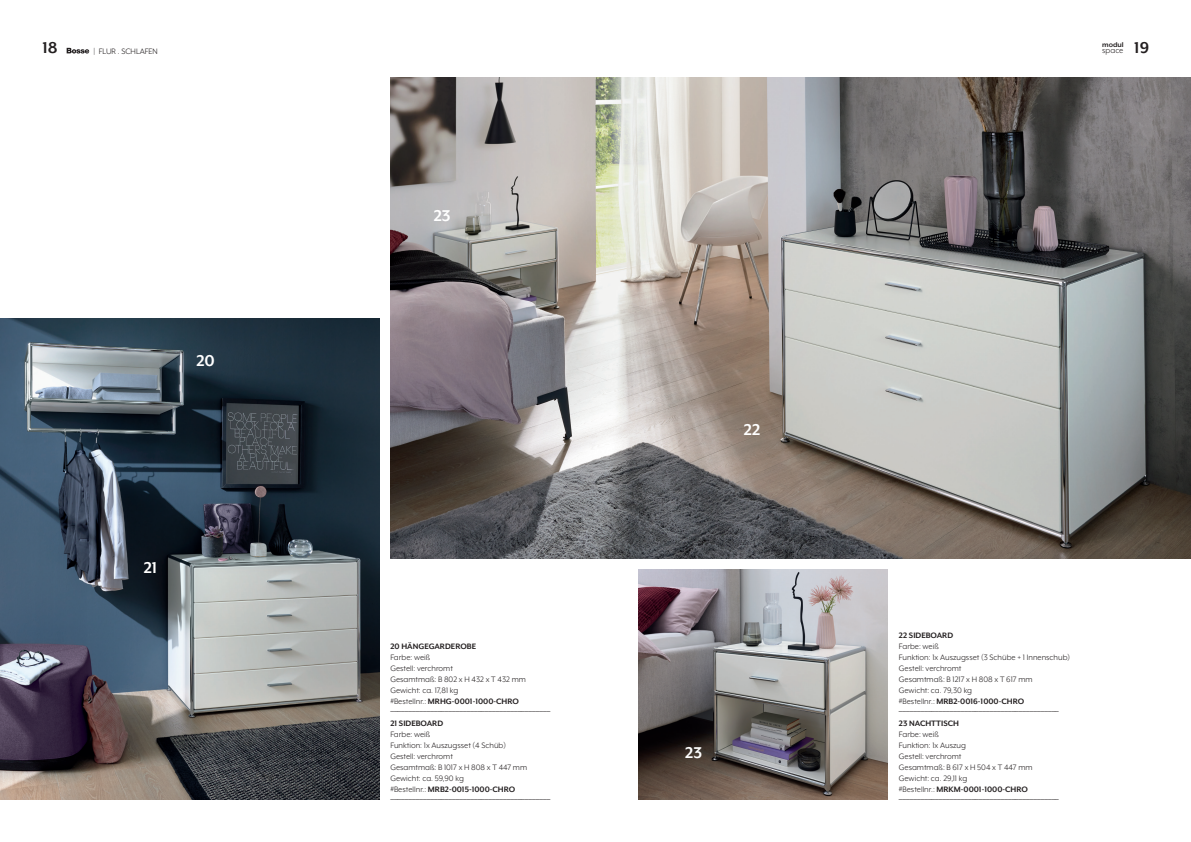
<style>
.page{position:relative;width:1191px;height:842px;background:#fff}
.page>*{position:absolute;margin:0;border:0;box-sizing:border-box;transform-origin:0 0}
.t1{font:700 18px "Mr Eaves XL Mod OT";letter-spacing:-.01em;color:#fff}
.t2{font:700 18px "Mr Eaves XL Mod OT";color:#231f20}
.t3{font:9px/11px "Mr Eaves XL Mod OT";color:#231f20}
.t4{font:9px/12px "Mr Eaves XL Mod OT";color:#231f20}
.t5{font:700 9px/11px "Mr Eaves XL Mod OT";color:#231f20}
.t6{font:700 8px "Mr Eaves XL Mod OT";color:#231f20}
.s1{font-weight:400}
.s2{font-weight:700}
</style>
<div class="page">
<svg style="left:67px;top:48px;width:22px;height:6px"></svg>
<img style="left:0;top:319px;width:379px;height:480px">
<img style="left:638px;top:570px;width:249px;height:229px">
<img style="left:390px;top:78px;width:801px;height:480px">
<h1 class="t2" style="left:43px;top:38px;width:17px">18</h1>
<h1 class="t2" style="left:1134px;top:38px;width:16px">19</h1>
<p class="t6" style="left:1102px;top:41px;width:23px">modul</p>
<p class="t3" style="left:1102px;top:45px;width:23px">space</p>
<p class="t3" style="left:94px;top:45px;width:66px">| FLUR . SCHLAFEN</p>
<p class="t1" style="left:196px;top:350px;width:20px">20</p>
<p class="t1" style="left:144px;top:557px;width:15px">21</p>
<p class="t1" style="left:434px;top:206px;width:18px">23</p>
<p class="t5" style="left:390px;top:640px;width:87px">20 HÄNGEGARDEROBE<br><span class="s1">Farbe: weiß</span></p>
<p class="t3" style="left:390px;top:663px;width:64px">Gestell: verchromt</p>
<p class="t3" style="left:390px;top:674px;width:137px">Gesamtmaß: B 802 x H 432 x T 432 mm</p>
<p class="t3" style="left:390px;top:685px;width:130px">Gewicht: ca. 17,81 kg<br>#Bestellnr.: <span class="s2">MRHG-0001-1000-CHRO</span></p>
<p class="t4" style="left:390px;top:705px;width:161px">––––––––––––––––––––––––––––––––––––––––––––<br><span class="s2">21 SIDEBOARD</span></p>
<p class="t3" style="left:390px;top:729px;width:41px">Farbe: weiß</p>
<p class="t3" style="left:390px;top:740px;width:117px">Funktion: 1x Auszugsset (4 Schüb)</p>
<p class="t3" style="left:390px;top:751px;width:64px">Gestell: verchromt</p>
<p class="t3" style="left:390px;top:762px;width:138px">Gesamtmaß: B 1017 x H 808 x T 447 mm</p>
<p class="t3" style="left:390px;top:773px;width:126px">Gewicht: ca. 59,90 kg<br>#Bestellnr.: <span class="s2">MRB2-0015-1000-CHRO</span></p>
<p class="t4" style="left:390px;top:793px;width:161px">––––––––––––––––––––––––––––––––––––––––––––</p>
<p class="t1" style="left:743px;top:420px;width:18px">22</p>
<p class="t1" style="left:685px;top:743px;width:18px">23</p>
<p class="t5" style="left:899px;top:629px;width:56px">22 SIDEBOARD</p>
<p class="t3" style="left:899px;top:641px;width:41px">Farbe: weiß</p>
<p class="t3" style="left:899px;top:652px;width:173px">Funktion: 1x Auszugsset (3 Schübe + 1 Innenschub)</p>
<p class="t3" style="left:899px;top:663px;width:64px">Gestell: verchromt</p>
<p class="t3" style="left:899px;top:674px;width:135px">Gesamtmaß: B 1217 x H 808 x T 617 mm</p>
<p class="t3" style="left:899px;top:685px;width:127px">Gewicht: ca. 79,30 kg<br>#Bestellnr.: <span class="s2">MRB2-0016-1000-CHRO</span></p>
<p class="t4" style="left:899px;top:705px;width:161px">––––––––––––––––––––––––––––––––––––––––––––<br><span class="s2">23 NACHTTISCH</span></p>
<p class="t3" style="left:899px;top:729px;width:41px">Farbe: weiß</p>
<p class="t3" style="left:899px;top:740px;width:69px">Funktion: 1x Auszug</p>
<p class="t3" style="left:899px;top:751px;width:64px">Gestell: verchromt</p>
<p class="t3" style="left:899px;top:762px;width:135px">Gesamtmaß: B 617 x H 504 x T 447 mm</p>
<p class="t3" style="left:899px;top:773px;width:131px">Gewicht: ca. 29,11 kg<br>#Bestellnr.: <span class="s2">MRKM-0001-1000-CHRO</span></p>
<p class="t4" style="left:899px;top:793px;width:161px">––––––––––––––––––––––––––––––––––––––––––––</p>
</div>
